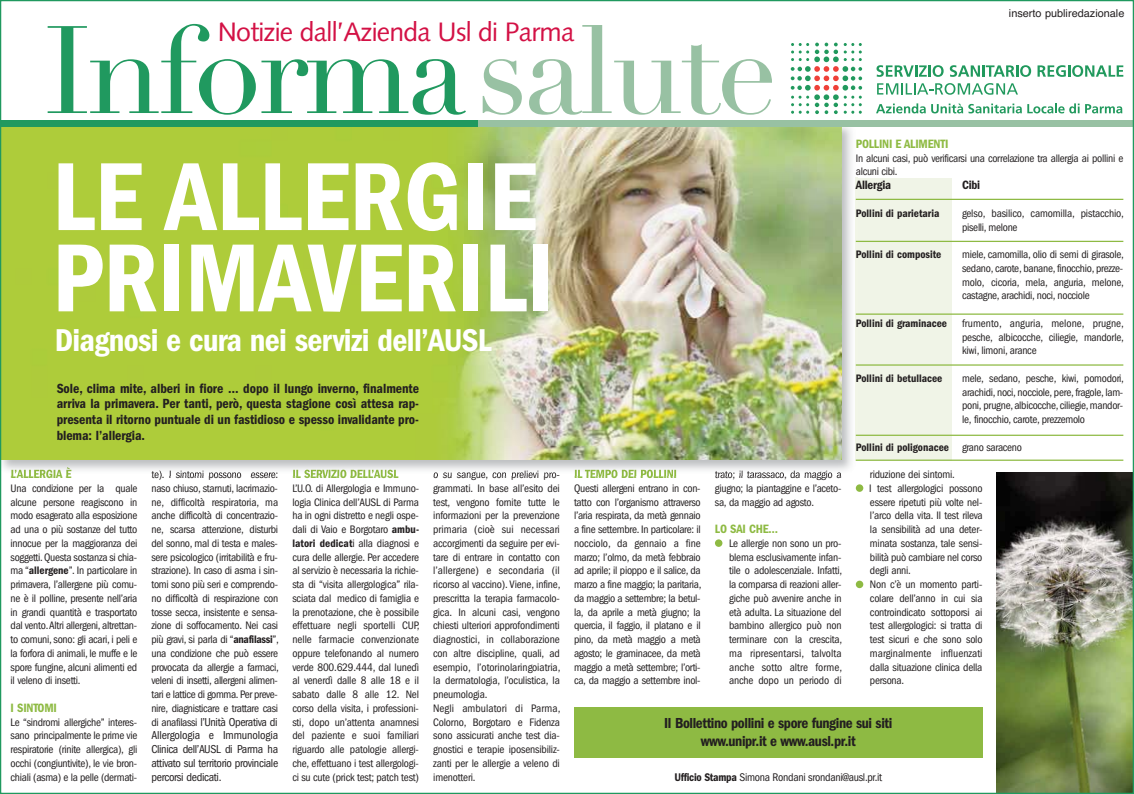
<style>
.page{position:relative;width:1134px;height:794px;background:#fff}
.page>*{position:absolute;margin:0;border:0;box-sizing:border-box;transform-origin:0 0}
.t1{font:122px "Didot";letter-spacing:-.03em;color:#20995f}
.t2{font:600 condensed 100px/81.2px "Franklin Gothic";color:#fff}
.t3{font:600 condensed 32.62px "Franklin Gothic";letter-spacing:-.02em;color:#fff}
.t4{font:26.62px "Syntax";letter-spacing:-.03em;color:#d31145}
.t5{font:600 condensed 15px/18px "Franklin Gothic";letter-spacing:-.025em;color:#231f20;text-align:center}
.t6{font:600 condensed 13.75px/15.8px "Franklin Gothic";letter-spacing:-.005em;color:#231f20;text-align:justify}
.t7{font:600 condensed 12.5px "Franklin Gothic";letter-spacing:-.015em;color:#8eba43}
.t8{font:600 condensed 12.5px "Franklin Gothic";letter-spacing:-.015em;color:#231f20}
.t9{font:condensed 11.88px/13.8px "Franklin Gothic";letter-spacing:-.025em;color:#231f20;text-align:justify}
.t10{font:condensed 11.5px "Franklin Gothic";letter-spacing:-.025em;color:#231f20}
.t11{font:condensed 11.25px/13.8px "Franklin Gothic";letter-spacing:-.02em;color:#231f20;text-align:justify}
.t12{font:600 condensed 11.25px "Franklin Gothic";color:#231f20}
.t13{font:10.88px "Helvetica";color:#231f20}
.s1{color:#98c1a3}
.s2{font-weight:400}
.s3{font-weight:600}
.s4{font-size:11.25px}
</style>
<div class="page">
<div style="left:856px;top:178px;width:95px;height:282px;background:#f0f4e7"></div>
<div style="left:715px;top:539px;width:7px;height:8px;background:#8eba43;border-radius:50%"></div>
<svg style="left:876px;top:65px;width:68px;height:12px"></svg>
<svg style="left:950px;top:65px;width:81px;height:12px"></svg>
<svg style="left:1037px;top:65px;width:86px;height:12px"></svg>
<svg style="left:877px;top:83px;width:141px;height:12px"></svg>
<svg style="left:791px;top:43px;width:71px;height:71px"></svg>
<svg style="left:876px;top:103px;width:203px;height:10px"></svg>
<svg style="left:1085px;top:104px;width:37px;height:9px"></svg>
<img style="left:2px;top:127px;width:856px;height:349px">
<img style="left:856px;top:178px;width:2px;height:281px">
<img style="left:11px;top:467px;width:60px;height:9px">
<img style="left:152px;top:470px;width:74px;height:6px">
<img style="left:293px;top:469px;width:105px;height:7px">
<img style="left:434px;top:472px;width:67px;height:4px">
<img style="left:575px;top:469px;width:101px;height:7px">
<img style="left:715px;top:470px;width:55px;height:6px">
<img style="left:2px;top:127px;width:840px;height:333px">
<div style="left:478px;top:120px;width:655px;height:7px;background:#98c1a3"></div>
<div style="left:1px;top:120px;width:477px;height:7px;background:#20995f"></div>
<div style="left:574px;top:707px;width:408px;height:51px;background:#8eba43"></div>
<hr style="left:856px;top:199px;width:267px;height:1px;background:#8eba43">
<hr style="left:856px;top:313px;width:267px;height:2px;background:#8eba43">
<hr style="left:856px;top:241px;width:267px;height:1px;background:#8eba43">
<hr style="left:856px;top:364px;width:267px;height:2px;background:#8eba43">
<hr style="left:856px;top:434px;width:267px;height:2px;background:#8eba43">
<hr style="left:856px;top:459px;width:267px;height:2px;background:#8eba43">
<div style="left:856px;top:484px;width:7px;height:8px;background:#8eba43;border-radius:50%"></div>
<div style="left:856px;top:580px;width:7px;height:8px;background:#8eba43;border-radius:50%"></div>
<img style="left:997px;top:472px;width:135px;height:320px">
<h3 class="t4" style="left:218px;top:21px;width:358px">Notizie dall’Azienda Usl di Parma</h3>
<h1 class="t1" style="left:44px;top:0;width:735px">Informa<span class="s1">salute</span></h1>
<p class="t13" style="left:1009px;top:9px;width:117px">inserto publiredazionale</p>
<p class="t7" style="left:856px;top:140px;width:94px">POLLINI E ALIMENTI</p>
<p class="t11" style="left:856px;top:152px;width:269px">In alcuni casi, può verificarsi una correlazione tra allergia ai pollini e alcuni cibi.</p>
<h2 class="t2" style="left:52px;top:164px;width:503px">LE ALLERGIE<br>PRIMAVERILI</h2>
<p class="t8" style="left:856px;top:181px;width:37px">Allergia</p>
<p class="t8" style="left:962px;top:181px;width:20px">Cibi</p>
<p class="t12" style="left:856px;top:209px;width:85px">Pollini di parietaria</p>
<p class="t11" style="left:962px;top:207px;width:163px">gelso, basilico, camomilla, pistacchio, piselli, melone</p>
<p class="t12" style="left:856px;top:250px;width:87px">Pollini di composite</p>
<p class="t11" style="left:962px;top:248px;width:163px">miele, camomilla, olio di semi di girasole, sedano, carote, banane, finocchio, prezze&shy;molo, cicoria, mela, anguria, melone, castagne, arachidi, noci, nocciole</p>
<p class="t12" style="left:856px;top:319px;width:93px">Pollini di graminacee</p>
<p class="t11" style="left:962px;top:317px;width:163px">frumento, anguria, melone, prugne, pesche, albicocche, ciliegie, mandorle, kiwi, limoni, arance</p>
<p class="t12" style="left:856px;top:374px;width:88px">Pollini di betullacee</p>
<p class="t11" style="left:962px;top:372px;width:163px">mele, sedano, pesche, kiwi, pomodori, arachidi, noci, nocciole, pere, fragole, lam&shy;poni, prugne, albicocche, ciliegie, mandor&shy;le, finocchio, carote, prezzemolo</p>
<p class="t12" style="left:856px;top:443px;width:168px">Pollini di poligonacee <span class="s2">grano saraceno</span></p>
<p class="t11" style="left:869px;top:468px;width:115px;text-align:left">riduzione dei sintomi.<br>I test allergologici possono essere ripetuti più volte nel&shy;l’arco della vita. Il test rileva la sensibilità ad una deter&shy;minata sostanza, tale sensi&shy;bilità può cambiare nel corso degli anni.<br>Non c’è un momento parti&shy;colare dell’anno in cui sia controindicato sottoporsi ai test allergologici: si tratta di test sicuri e che sono solo marginalmente influenzati dalla situazione clinica della persona.</p>
<h3 class="t3" style="left:55px;top:329px;width:439px">Diagnosi e cura nei servizi dell’AUSL</h3>
<p class="t6" style="left:57px;top:381px;width:364px">Sole, clima mite, alberi in fiore … dopo il lungo inverno, finalmente arriva la primavera. Per tanti, però, questa stagione così attesa rap&shy;presenta il ritorno puntuale di un fastidioso e spesso invalidante pro&shy;blema: l’allergia.</p>
<p class="t7" style="left:11px;top:470px;width:62px">L’ALLERGIA È</p>
<p class="t11" style="left:11px;top:482px;width:128px">Una condizione per la quale alcune persone reagiscono in modo esagerato alla esposizione ad una o più sostanze del tutto innocue per la maggioranza dei soggetti. Questa sostanza si chia&shy;ma “<span class="s3">allergene</span>”. In particolare in primavera, l’allergene più comu&shy;ne è il polline, presente nell’aria in grandi quantità e trasportato dal vento. Altri allergeni, altrettan&shy;to comuni, sono: gli acari, i peli e la forfora di animali, le muffe e le spore fungine, alcuni alimenti ed il veleno di insetti.</p>
<p class="t7" style="left:11px;top:703px;width:48px">I SINTOMI</p>
<p class="t11" style="left:11px;top:716px;width:128px">Le “sindromi allergiche” interes&shy;sano principalmente le prime vie respiratorie (rinite allergica), gli occhi (congiuntivite), le vie bron&shy;chiali (asma) e la pelle (dermati-</p>
<p class="t7" style="left:292px;top:470px;width:108px">IL SERVIZIO DELL’AUSL</p>
<p class="t11" style="left:292px;top:482px;width:129px">L’U.O. di Allergologia e Immuno&shy;logia Clinica dell’AUSL di Parma ha in ogni distretto e negli ospe&shy;dali di Vaio e Borgotaro <span class="s3">ambu&shy;latori dedicat</span>i alla diagnosi e cura delle allergie. Per accedere al servizio è necessaria la richie&shy;sta di “visita allergologica” rila&shy;sciata dal medico di famiglia e la prenotazione, che è possibile effettuare negli sportelli CUP, nelle farmacie convenzionate oppure telefonando al numero verde 800.629.444, dal lunedì al venerdì dalle 8 alle 18 e il sabato dalle 8 alle 12. Nel corso della visita, i professioni&shy;sti, dopo un’attenta anamnesi del paziente e suoi familiari riguardo alle patologie allergi&shy;che, effettuano i test allergologi&shy;ci su cute (prick test; patch test)</p>
<p class="t11" style="left:433px;top:468px;width:129px;text-align:left">o su sangue, con prelievi pro&shy;grammati. In base all’esito dei test, vengono fornite tutte le informazioni per la prevenzione primaria (cioè sui necessari accorgimenti da seguire per evi&shy;tare di entrare in contatto con l’allergene) e secondaria (il ricorso al vaccino). Viene, infine, prescritta la terapia farmacolo&shy;gica. In alcuni casi, vengono chiesti ulteriori approfondimenti diagnostici, in collaborazione con altre discipline, quali, ad esempio, l’otorinolaringoiatria, la dermatologia, l’oculistica, la pneumologia.<br>Negli ambulatori di Parma,<br>Colorno, Borgotaro e Fidenza sono assicurati anche test dia&shy;gnostici e terapie iposensibiliz&shy;zanti per le allergie a veleno di imenotteri.</p>
<p class="t7" style="left:574px;top:470px;width:104px">IL TEMPO DEI POLLINI</p>
<p class="t11" style="left:715px;top:468px;width:128px">trato; il tarassaco, da maggio a giugno; la piantaggine e l’aceto&shy;sa, da maggio ad agosto.</p>
<p class="t7" style="left:715px;top:525px;width:65px">LO SAI CHE…</p>
<p class="t11" style="left:729px;top:537px;width:115px">Le allergie non sono un pro&shy;blema esclusivamente infan&shy;tile o adolescenziale. Infatti, la comparsa di reazioni aller&shy;giche può avvenire anche in età adulta. La situazione del bambino allergico può non terminare con la crescita, ma ripresentarsi, talvolta anche sotto altre forme, anche dopo un periodo di</p>
<p class="t11" style="left:151px;top:468px;width:129px">te). I sintomi possono essere: naso chiuso, starnuti, lacrimazio&shy;ne, difficoltà respiratoria, ma anche difficoltà di concentrazio&shy;ne, scarsa attenzione, disturbi del sonno, mal di testa e males&shy;sere psicologico (irritabilità e fru&shy;strazione). In caso di asma i sin&shy;tomi sono più seri e comprendo&shy;no difficoltà di respirazione con tosse secca, insistente e sensa&shy;zione di soffocamento. Nei casi più gravi, si parla di “<span class="s3">anafilassi</span>”, una condizione che può essere provocata da allergie a farmaci, veleni di insetti, allergeni alimen&shy;tari e lattice di gomma. Per preve&shy;nire, diagnisticare e trattare casi</p>
<p class="t9" style="left:151px;top:716px;width:128px"><span class="s4">di anafilassi</span> l’Unità Operativa di Allergologia e Immunologia Clinica dell’AUSL di Parma ha attivato sul territorio provinciale percorsi dedicati.</p>
<p class="t11" style="left:574px;top:482px;width:129px">Questi allergeni entrano in con&shy;tatto con l’organismo attraverso l’aria respirata, da metà gennaio a fine settembre. In particolare: il nocciolo, da gennaio a fine marzo; l’olmo, da metà febbraio ad aprile; il pioppo e il salice, da marzo a fine maggio; la paritaria, da maggio a settembre; la betul&shy;la, da aprile a metà giugno; la quercia, il faggio, il platano e il pino, da metà maggio a metà agosto; le graminacee, da metà maggio a metà settembre; l’orti&shy;ca, da maggio a settembre inol-</p>
<h3 class="t5" style="left:664px;top:715px;width:230px">Il Bollettino pollini e spore fungine sui siti www.unipr.it e www.ausl.pr.it</h3>
<p class="t10" style="left:674px;top:773px;width:209px"><span class="s3">Ufficio Stampa</span> Simona Rondani srondani@ausl.pr.it</p>
</div>
